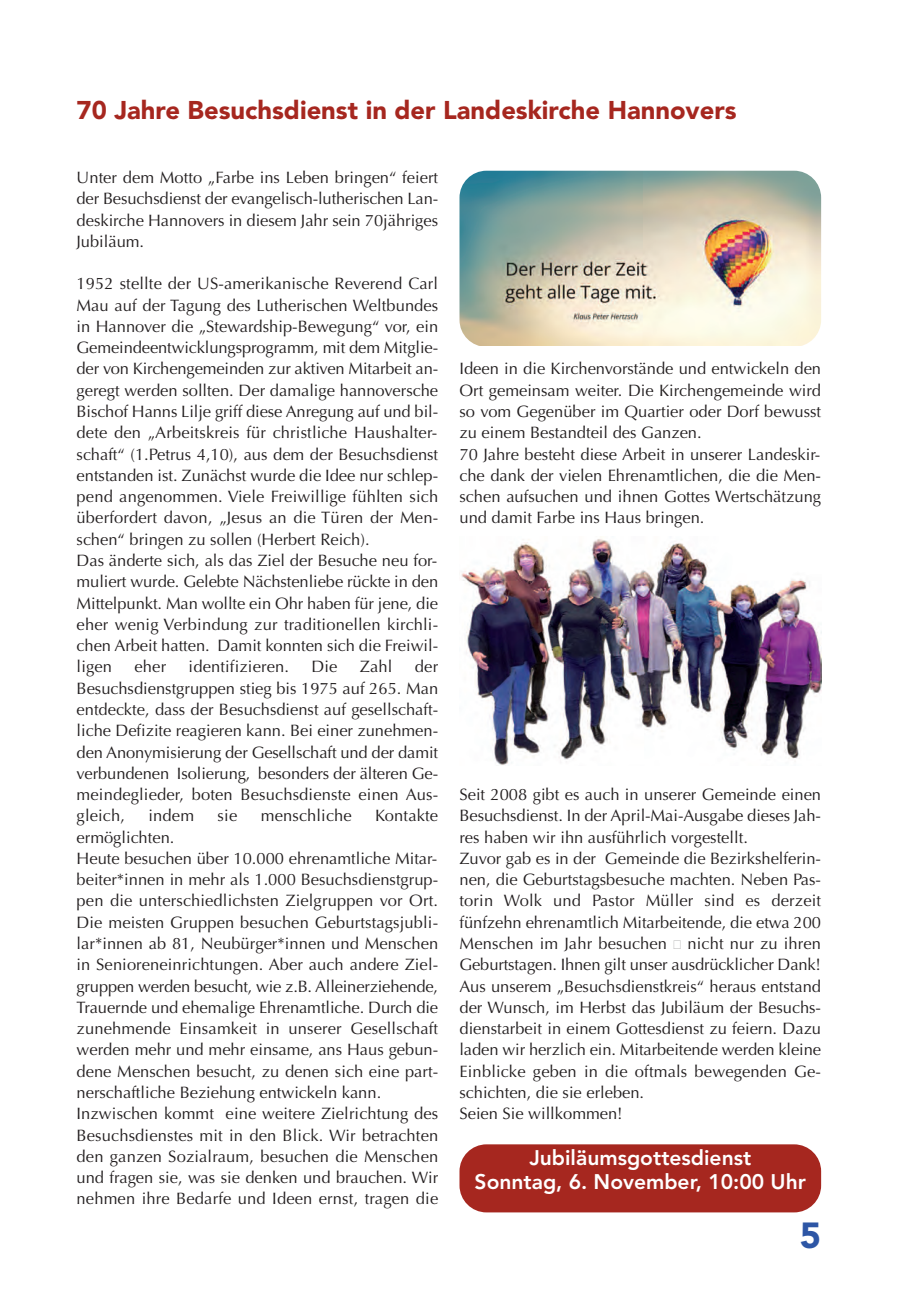
<style>
.page{position:relative;width:919px;height:1289px;background:#fff}
.page>*{position:absolute;margin:0;border:0;box-sizing:border-box;transform-origin:0 0}
.t1{font:900 36px "Avenir";color:#2d56a5}
.t2{font:900 25.5px "Avenir";color:#a6271f}
.t3{font:800 21px/24px "Avenir";color:#fff;text-align:center}
.t4{font:16.5px/21.3px "Optima";color:#231f20}
</style>
<div class="page">
<img style="left:459px;top:171px;width:362px;height:175px;border-radius:27px">
<div style="left:459px;top:1144px;width:362px;height:68px;background:#a6271f;border-radius:27px"></div>
<img style="left:461px;top:538px;width:360px;height:227px">
<h2 class="t2" style="left:77px;top:88px;width:661px">70 Jahre Besuchsdienst in der Landeskirche Hannovers</h2>
<p class="t4" style="left:77px;top:167px;width:363px;text-align:justify">Unter dem Motto „Farbe ins Leben bringen“ feiert der Besuchsdienst der evangelisch-lutherischen Lan&shy;deskirche Hannovers in diesem Jahr sein 70jähriges Jubiläum.</p>
<p class="t4" style="left:77px;top:273px;width:363px">1952 stellte der US-amerikanische Reverend Carl Mau auf der Tagung des Lutherischen Weltbundes in Hannover die „Stewardship-Bewegung“ vor, ein Gemeindeentwicklungsprogramm, mit dem Mitglie&shy;der von Kirchengemeinden zur aktiven Mitarbeit an&shy;geregt werden sollten. Der damalige hannoversche Bischof Hanns Lilje griff diese Anregung auf und bil&shy;dete den „Arbeitskreis für christliche Haushalter&shy;schaft“ (1.Petrus 4,10), aus dem der Besuchsdienst entstanden ist. Zunächst wurde die Idee nur schlep&shy;pend angenommen. Viele Freiwillige fühlten sich überfordert davon, „Jesus an die Türen der Men&shy;schen“ bringen zu sollen (Herbert Reich).<br>Das änderte sich, als das Ziel der Besuche neu for&shy;muliert wurde. Gelebte Nächstenliebe rückte in den Mittelpunkt. Man wollte ein Ohr haben für jene, die eher wenig Verbindung zur traditionellen kirchli&shy;chen Arbeit hatten. Damit konnten sich die Freiwil&shy;ligen</p>
<p class="t4" style="left:134px;top:656px;width:33px">eher</p>
<p class="t4" style="left:188px;top:656px;width:102px">identifizieren.</p>
<p class="t4" style="left:311px;top:656px;width:28px">Die</p>
<p class="t4" style="left:360px;top:656px;width:34px">Zahl</p>
<p class="t4" style="left:77px;top:656px;width:363px;text-align:justify;text-indent:338px">der Besuchsdienstgruppen stieg bis 1975 auf 265. Man entdeckte, dass der Besuchsdienst auf gesellschaft&shy;liche Defizite reagieren kann. Bei einer zunehmen&shy;den Anonymisierung der Gesellschaft und der damit verbundenen Isolierung, besonders der älteren Ge&shy;meindeglieder, boten Besuchsdienste einen Aus&shy;gleich,</p>
<p class="t4" style="left:148px;top:805px;width:47px">indem</p>
<p class="t4" style="left:218px;top:805px;width:21px">sie</p>
<p class="t4" style="left:261px;top:805px;width:92px">menschliche</p>
<p class="t4" style="left:375px;top:805px;width:64px">Kontakte</p>
<p class="t4" style="left:77px;top:826px;width:363px">ermöglichten.<br>Heute besuchen über 10.000 ehrenamtliche Mitar&shy;beiter*innen in mehr als 1.000 Besuchsdienstgrup&shy;pen die unterschiedlichsten Zielgruppen vor Ort.<br>Die meisten Gruppen besuchen Geburtstagsjubli&shy;lar*innen ab 81, Neubürger*innen und Menschen in Senioreneinrichtungen. Aber auch andere Ziel&shy;gruppen werden besucht, wie z.B. Alleinerziehende, Trauernde und ehemalige Ehrenamtliche. Durch die zunehmende Einsamkeit in unserer Gesellschaft werden mehr und mehr einsame, ans Haus gebun&shy;dene Menschen besucht, zu denen sich eine part&shy;nerschaftliche Beziehung entwickeln kann.<br>Inzwischen kommt eine weitere Zielrichtung des Besuchsdienstes mit in den Blick. Wir betrachten den ganzen Sozialraum, besuchen die Menschen und fragen sie, was sie denken und brauchen. Wir nehmen ihre Bedarfe und Ideen ernst, tragen die</p>
<p class="t4" style="left:459px;top:358px;width:363px">Ideen in die Kirchenvorstände und entwickeln den Ort gemeinsam weiter. Die Kirchengemeinde wird so vom Gegenüber im Quartier oder Dorf bewusst zu einem Bestandteil des Ganzen.<br>70 Jahre besteht diese Arbeit in unserer Landeskir&shy;che dank der vielen Ehrenamtlichen, die die Men&shy;schen aufsuchen und ihnen Gottes Wertschätzung und damit Farbe ins Haus bringen.</p>
<p class="t4" style="left:459px;top:784px;width:363px">Seit 2008 gibt es auch in unserer Gemeinde einen Besuchsdienst. In der April-Mai-Ausgabe dieses Jah&shy;res haben wir ihn ausführlich vorgestellt.<br>Zuvor gab es in der Gemeinde die Bezirkshelferin&shy;nen, die Geburtstagsbesuche machten. Neben Pas&shy;torin Wolk und Pastor Müller sind es derzeit fünfzehn ehrenamtlich Mitarbeitende, die etwa 200<br>Menschen im Jahr besuchen nicht nur zu ihren Geburtstagen. Ihnen gilt unser ausdrücklicher Dank!<br>Aus unserem „Besuchsdienstkreis“ heraus entstand der Wunsch, im Herbst das Jubiläum der Besuchs&shy;dienstarbeit in einem Gottesdienst zu feiern. Dazu laden wir herzlich ein. Mitarbeitende werden kleine Einblicke geben in die oftmals bewegenden Ge&shy;schichten, die sie erleben.<br>Seien Sie willkommen!</p>
<p class="t3" style="left:474px;top:1144px;width:333px">Jubiläumsgottesdienst<br>Sonntag, 6. November, 10:00 Uhr</p>
<h1 class="t1" style="left:799px;top:1204px;width:23px">5</h1>
</div>
